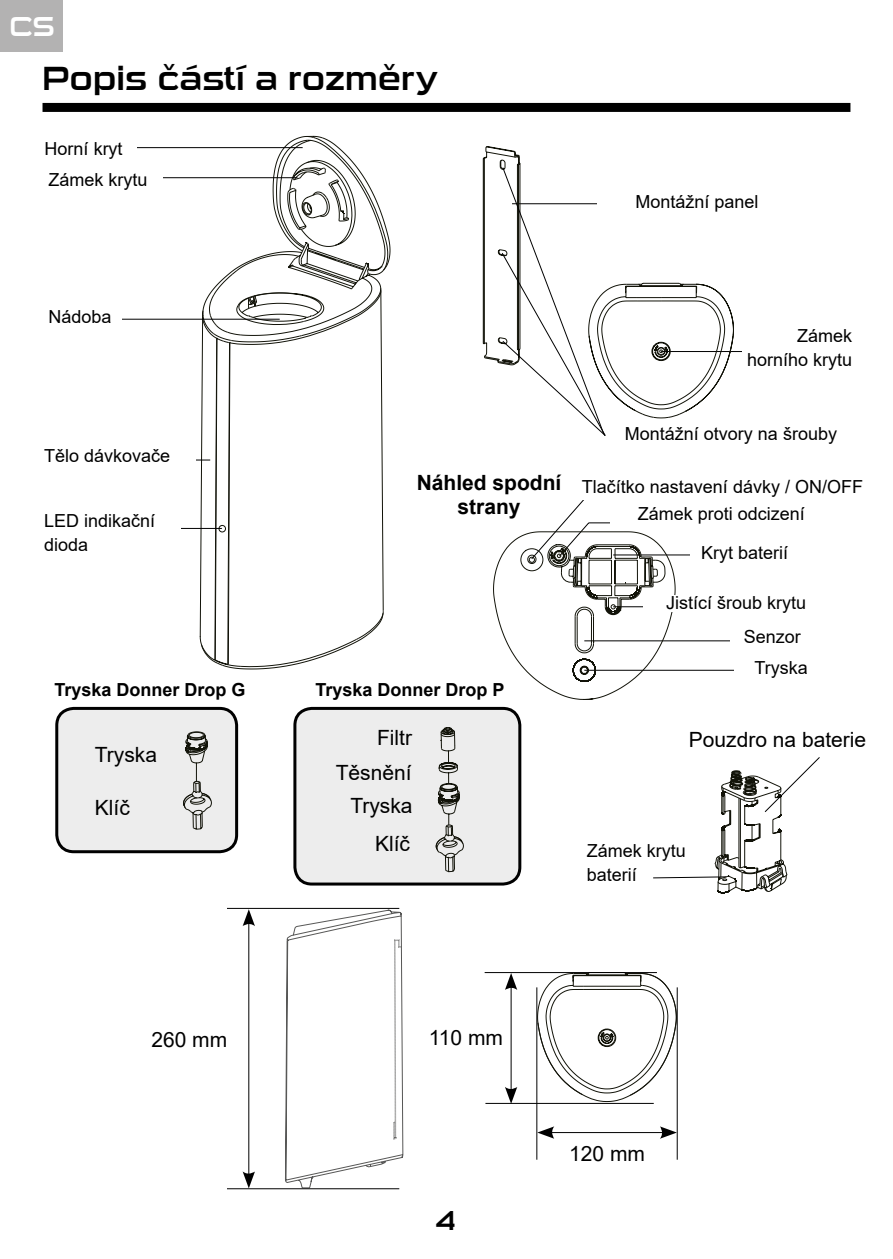
<style>
.page{position:relative;width:893px;height:1259px;background:#fff}
.page>*{position:absolute;margin:0;border:0;box-sizing:border-box;transform-origin:0 0}
.t1{font:33px "Sui Generis Rg";color:#000}
.t2{font:27px "Sui Generis Rg";color:#fff}
.t3{font:27px "Sui Generis Rg";color:#000}
.t4{font:21px/33.9px "Arial";color:#000;text-align:right}
.t5{font:700 21px/24px "Arial";color:#000;text-align:center}
.t6{font:18px/24px "Arial";color:#000}
.t7{font:700 18px "Arial";color:#000}
</style>
<div class="page">
<div style="left:0;top:0;width:63px;height:52px;background:#b3b2b2"></div>
<div style="left:295px;top:708px;width:225px;height:176px;background:#ededed;border-radius:17px"></div>
<div style="left:293px;top:707px;width:228px;height:178px;border:3px solid #000;border-radius:17px"></div>
<div style="left:57px;top:708px;width:180px;height:143px;background:#ededed;border-radius:17px"></div>
<div style="left:55px;top:707px;width:183px;height:146px;border:3px solid #000;border-radius:17px"></div>
<svg style="left:201px;top:136px;width:187px;height:533px"></svg>
<svg style="left:200px;top:210px;width:184px;height:457px"></svg>
<hr style="left:91px;top:147px;width:212px;height:1px;background:#000">
<hr style="left:94px;top:319px;width:186px;height:1px;background:#000">
<hr style="left:49px;top:459px;width:161px;height:1px;background:#000">
<hr style="left:76px;top:528px;width:146px;height:1px;background:#000">
<hr style="left:140px;top:177px;width:157px;height:1px;background:#000">
<div style="left:44px;top:104px;width:805px;height:6px;background:#000"></div>
<div style="left:43px;top:103px;width:807px;height:9px;border:3px solid #000"></div>
<div style="left:48px;top:173px;width:115px;height:18px;background:#fff"></div>
<div style="left:45px;top:142px;width:91px;height:17px;background:#fff"></div>
<div style="left:48px;top:310px;width:74px;height:20px;background:#fff"></div>
<div style="left:44px;top:514px;width:136px;height:47px;background:#fff"></div>
<div style="left:44px;top:449px;width:152px;height:23px;background:#fff"></div>
<svg style="left:285px;top:909px;width:118px;height:279px"></svg>
<hr style="left:227px;top:908px;width:172px;height:1px;background:#000">
<hr style="left:227px;top:1188px;width:172px;height:1px;background:#000">
<hr style="left:248px;top:921px;width:1px;height:255px;background:#000">
<svg style="left:243px;top:909px;width:12px;height:17px"></svg>
<svg style="left:243px;top:1171px;width:12px;height:17px"></svg>
<svg style="left:537px;top:973px;width:140px;height:129px"></svg>
<hr style="left:485px;top:972px;width:172px;height:1px;background:#000">
<hr style="left:485px;top:1103px;width:169px;height:1px;background:#000">
<hr style="left:511px;top:985px;width:1px;height:106px;background:#000">
<svg style="left:505px;top:973px;width:12px;height:17px"></svg>
<svg style="left:505px;top:1086px;width:12px;height:18px"></svg>
<hr style="left:677px;top:987px;width:1px;height:172px;background:#000">
<hr style="left:536px;top:987px;width:1px;height:172px;background:#000">
<hr style="left:549px;top:1132px;width:116px;height:1px;background:#000">
<svg style="left:537px;top:1126px;width:17px;height:12px"></svg>
<svg style="left:660px;top:1126px;width:17px;height:12px"></svg>
<svg style="left:436px;top:727px;width:28px;height:145px"></svg>
<hr style="left:661px;top:351px;width:147px;height:1px;background:#000">
<svg style="left:484px;top:146px;width:250px;height:290px"></svg>
<svg style="left:555px;top:500px;width:179px;height:171px"></svg>
<svg style="left:493px;top:531px;width:183px;height:169px"></svg>
<div style="left:643px;top:596px;width:186px;height:16px;background:#fff"></div>
<div style="left:690px;top:540px;width:110px;height:24px;background:#fff"></div>
<div style="left:610px;top:506px;width:222px;height:23px;background:#fff"></div>
<div style="left:730px;top:630px;width:84px;height:22px;background:#fff"></div>
<div style="left:597px;top:195px;width:162px;height:22px;background:#fff"></div>
<div style="left:742px;top:310px;width:110px;height:74px;background:#fff"></div>
<svg style="left:653px;top:757px;width:167px;height:136px"></svg>
<svg style="left:183px;top:731px;width:29px;height:99px"></svg>
<h2 class="t2" style="left:9px;top:11px;width:47px">CS</h2>
<h1 class="t1" style="left:43px;top:59px;width:397px">Popis částí a rozměry</h1>
<p class="t6" style="left:45px;top:137px;width:80px">Horní kryt</p>
<p class="t6" style="left:48px;top:167px;width:101px">Zámek krytu</p>
<p class="t6" style="left:635px;top:189px;width:125px">Montážní panel</p>
<p class="t6" style="left:48px;top:305px;width:65px">Nádoba</p>
<p class="t6" style="left:747px;top:323px;width:107px;text-align:right">Zámek horního krytu</p>
<p class="t6" style="left:44px;top:443px;width:128px">Tělo dávkovače</p>
<p class="t6" style="left:44px;top:508px;width:113px">LED indikační dioda</p>
<p class="t5" style="left:417px;top:471px;width:146px">Náhled spodní strany</p>
<p class="t7" style="left:55px;top:677px;width:193px">Tryska Donner Drop G</p>
<p class="t7" style="left:315px;top:677px;width:191px">Tryska Donner Drop P</p>
<p class="t4" style="left:95px;top:737px;width:64px">Tryska</p>
<p class="t4" style="left:95px;top:790px;width:37px">Klíč</p>
<p class="t4" style="left:336px;top:720px;width:78px">Filtr<br>Těsnění<br>Tryska</p>
<p class="t4" style="left:375px;top:827px;width:37px">Klíč</p>
<p class="t6" style="left:625px;top:421px;width:214px">Montážní otvory na šrouby</p>
<p class="t6" style="left:582px;top:475px;width:283px">Tlačítko nastavení dávky / ON/OFF</p>
<p class="t6" style="left:638px;top:501px;width:169px">Zámek proti odcizení</p>
<p class="t6" style="left:701px;top:540px;width:89px">Kryt baterií</p>
<p class="t6" style="left:666px;top:590px;width:142px">Jistící šroub krytu</p>
<p class="t6" style="left:744px;top:625px;width:59px">Senzor</p>
<p class="t6" style="left:755px;top:655px;width:55px">Tryska</p>
<p class="t4" style="left:689px;top:722px;width:179px">Pouzdro na baterie</p>
<p class="t6" style="left:587px;top:838px;width:101px">Zámek krytu baterií</p>
<p class="t4" style="left:151px;top:1022px;width:77px">260 mm</p>
<p class="t4" style="left:429px;top:1020px;width:76px">110 mm</p>
<h2 class="t3" style="left:436px;top:1204px;width:21px">4</h2>
<p class="t4" style="left:569px;top:1136px;width:77px">120 mm</p>
</div>
